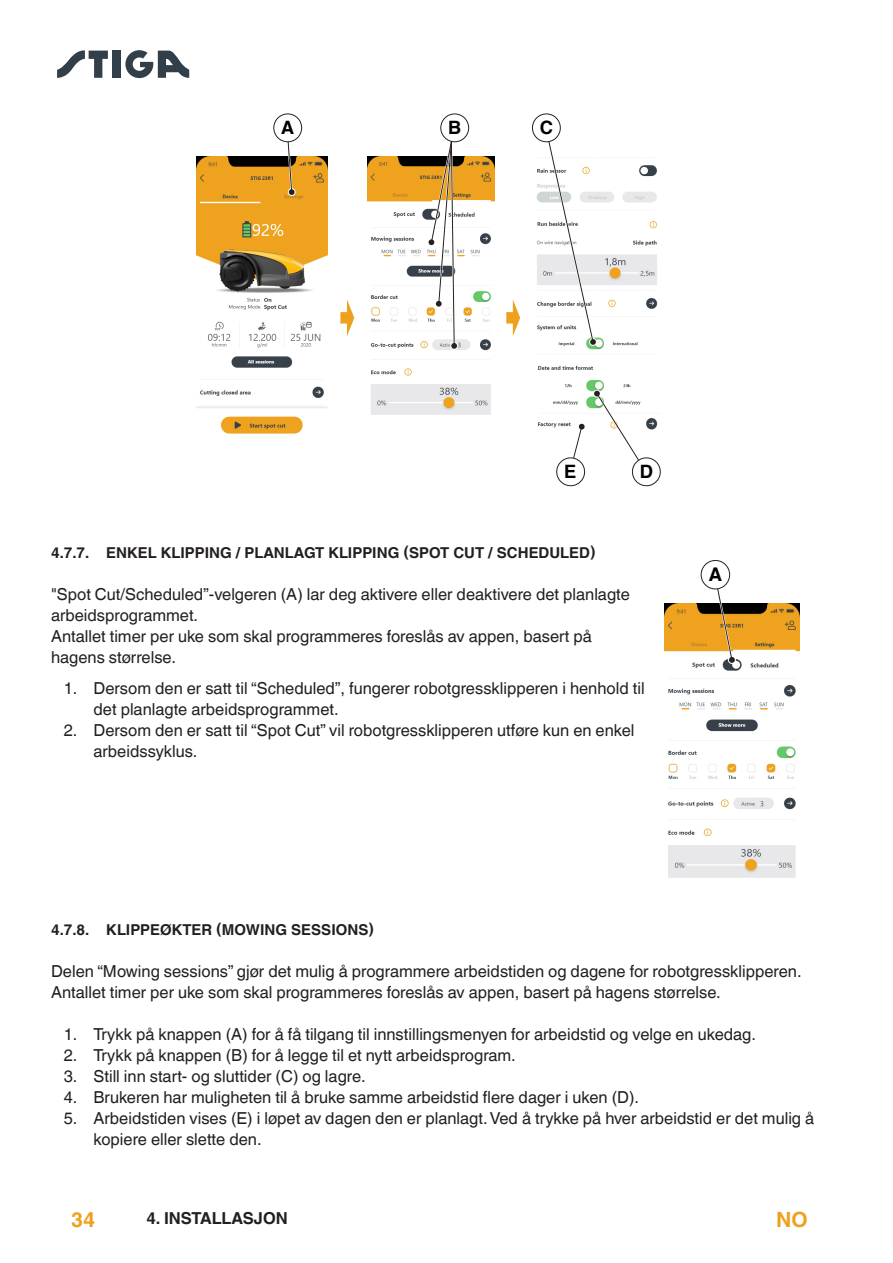
<style>
.page{position:relative;width:893px;height:1263px;background:#fff}
.page>*{position:absolute;margin:0;border:0;box-sizing:border-box;transform-origin:0 0}
.t1{font:700 21px "Helvetica World";color:#eea11d}
.t2{font:700 18.75px "Helvetica World";color:#000}
.t3{font:700 18.45px "Helvetica World";color:#000}
.t4{font:16.5px/21px "Helvetica World";color:#231f20}
.t5{font:700 16.5px "Helvetica World";color:#231f20}
.t6{font:700 15px "Helvetica World";color:#231f20}
</style>
<div class="page">
<div style="left:113px;top:51px;width:8px;height:27px;background:#323e48"></div>
<svg style="left:57px;top:50px;width:51px;height:28px"></svg>
<svg style="left:125px;top:50px;width:64px;height:28px"></svg>
<img style="left:664px;top:604px;width:135px;height:274px">
<svg style="left:712px;top:573px;width:24px;height:91px"></svg>
<div style="left:701px;top:560px;width:29px;height:29px;background:#fff;border-radius:50%"></div>
<div style="left:701px;top:560px;width:29px;height:29px;border:1px solid #28201e;border-radius:50%"></div>
<svg style="left:340px;top:300px;width:15px;height:36px"></svg>
<img style="left:196px;top:157px;width:132px;height:277px">
<img style="left:368px;top:157px;width:126px;height:258px">
<svg style="left:506px;top:300px;width:15px;height:36px"></svg>
<img style="left:536px;top:165px;width:122px;height:263px">
<svg style="left:285px;top:140px;width:11px;height:56px"></svg>
<div style="left:274px;top:114px;width:28px;height:28px;background:#fff;border-radius:50%"></div>
<div style="left:273px;top:113px;width:29px;height:29px;border:1px solid #28201e;border-radius:50%"></div>
<svg style="left:544px;top:131px;width:53px;height:215px"></svg>
<div style="left:532px;top:114px;width:28px;height:28px;background:#fff;border-radius:50%"></div>
<div style="left:532px;top:113px;width:29px;height:29px;border:1px solid #28201e;border-radius:50%"></div>
<svg style="left:593px;top:389px;width:68px;height:98px"></svg>
<svg style="left:556px;top:422px;width:31px;height:65px"></svg>
<div style="left:440px;top:113px;width:29px;height:29px;border:1px solid #28201e;border-radius:50%"></div>
<svg style="left:427px;top:125px;width:31px;height:225px"></svg>
<p class="t3" style="left:281px;top:117px;width:15px">A</p>
<p class="t3" style="left:540px;top:117px;width:15px">C</p>
<p class="t3" style="left:448px;top:117px;width:14px">B</p>
<p class="t3" style="left:564px;top:461px;width:14px">E</p>
<p class="t3" style="left:640px;top:461px;width:15px">D</p>
<p class="t6" style="left:51px;top:544px;width:546px">4.7.7. ENKEL KLIPPING / PLANLAGT KLIPPING (SPOT CUT / SCHEDULED)</p>
<p class="t4" style="left:51px;top:583px;width:580px">"Spot Cut/Scheduled”-velgeren (A) lar deg aktivere eller deaktivere det planlagte arbeidsprogrammet.<br>Antallet timer per uke som skal programmeres foreslås av appen, basert på hagens størrelse.</p>
<p class="t4" style="left:94px;top:678px;width:553px;text-indent:-30px">1. Dersom den er satt til “Scheduled”, fungerer robotgressklipperen i henhold til det planlagte arbeidsprogrammet.</p>
<p class="t4" style="left:94px;top:720px;width:542px;text-indent:-30px">2. Dersom den er satt til “Spot Cut” vil robotgressklipperen utføre kun en enkel arbeidssyklus.</p>
<p class="t2" style="left:709px;top:564px;width:15px">A</p>
<p class="t6" style="left:51px;top:921px;width:324px">4.7.8. KLIPPEØKTER (MOWING SESSIONS)</p>
<p class="t4" style="left:51px;top:960px;width:752px">Delen “Mowing sessions” gjør det mulig å programmere arbeidstiden og dagene for robotgressklipperen.<br>Antallet timer per uke som skal programmeres foreslås av appen, basert på hagens størrelse.</p>
<p class="t4" style="left:64px;top:1023px;width:694px">1. Trykk på knappen (A) for å få tilgang til innstillingsmenyen for arbeidstid og velge en ukedag.</p>
<p class="t4" style="left:64px;top:1044px;width:454px">2. Trykk på knappen (B) for å legge til et nytt arbeidsprogram.</p>
<p class="t4" style="left:64px;top:1065px;width:303px">3. Still inn start- og sluttider (C) og lagre.</p>
<p class="t4" style="left:64px;top:1086px;width:577px">4. Brukeren har muligheten til å bruke samme arbeidstid flere dager i uken (D).</p>
<p class="t4" style="left:94px;top:1107px;width:722px;text-indent:-30px">5. Arbeidstiden vises (E) i løpet av dagen den er planlagt. Ved å trykke på hver arbeidstid er det mulig å kopiere eller slette den.</p>
<p class="t1" style="left:71px;top:1208px;width:26px">34</p>
<p class="t5" style="left:146px;top:1209px;width:35px">4. INSTALLASJON</p>
<p class="t1" style="left:776px;top:1208px;width:33px">NO</p>
</div>
